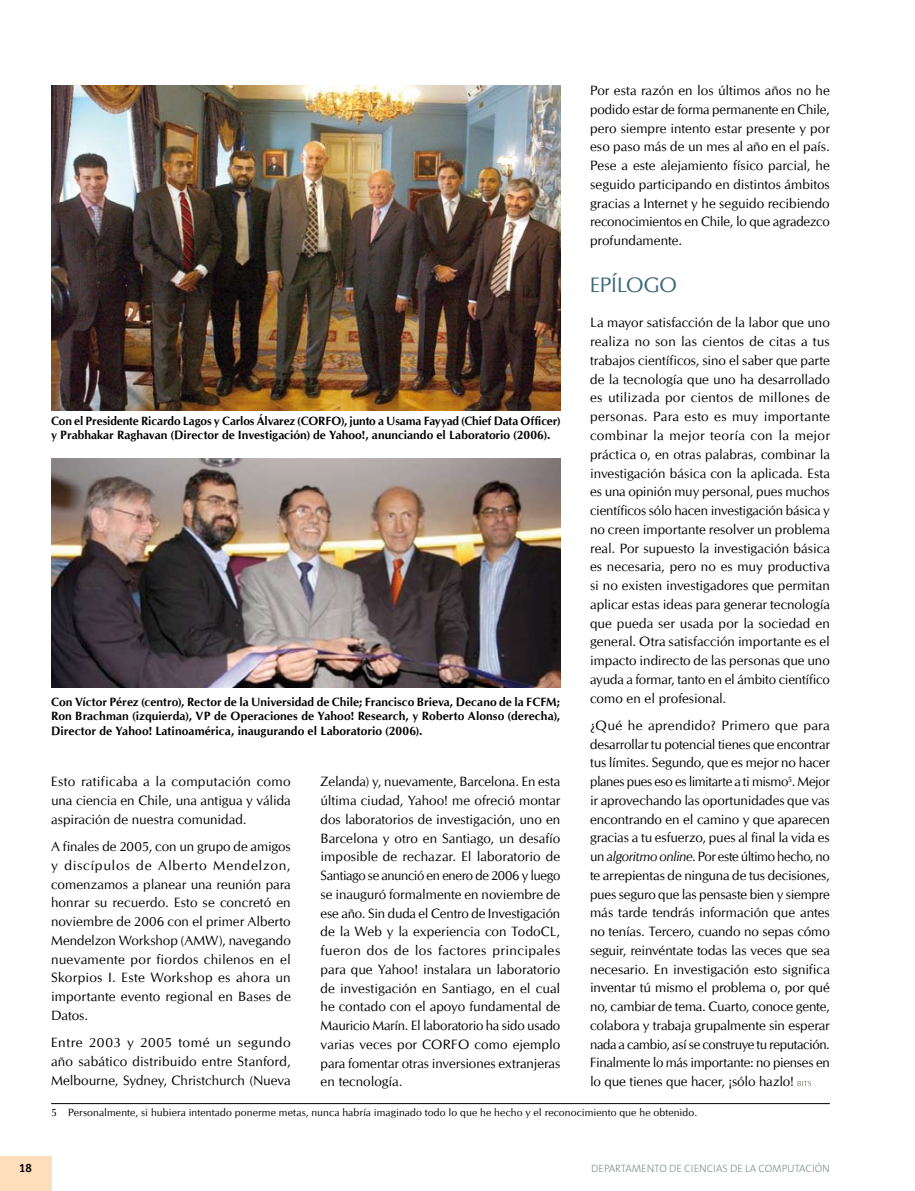
<style>
.page{position:relative;width:915px;height:1191px;background:#fff}
.page>*{position:absolute;margin:0;border:0;box-sizing:border-box;transform-origin:0 0}
.t1{font:21px "CG Omega";color:#3e6a7d}
.t2{font:13.5px/18.8px "CG Omega";color:#000;text-align:justify}
.t3{font:700 12px/14.4px "CG Omega";color:#000}
.t4{font:700 12px "Officina San ITC";color:#000}
.t5{font:300 10.65px "The Sans";color:#7c9087}
.t6{font:10.5px "CG Omega";letter-spacing:.015em;color:#000}
.s1{font-style:italic}
</style>
<div class="page">
<svg style="left:797px;top:1080px;width:13px;height:6px"></svg>
<img style="left:51px;top:85px;width:509px;height:325px">
<img style="left:51px;top:459px;width:509px;height:228px">
<hr style="left:51px;top:1103px;width:778px;height:1px;background:#000">
<div style="left:0;top:1157px;width:51px;height:34px;background:#ffdebb"></div>
<hr style="left:914px;top:0;width:1px;height:34px;background:#e7e8e8">
<p class="t2" style="left:590px;top:81px;width:241px">Por esta razón en los últimos años no he podido estar de forma permanente en Chile, pero siempre intento estar presente y por eso paso más de un mes al año en el país.<br>Pese a este alejamiento físico parcial, he seguido participando en distintos ámbitos gracias a Internet y he seguido recibiendo reconocimientos en Chile, lo que agradezco profundamente.</p>
<h1 class="t1" style="left:590px;top:273px;width:42px">Epílogo</h1>
<p class="t2" style="left:590px;top:314px;width:241px">La mayor satisfacción de la labor que uno realiza no son las cientos de citas a tus trabajos científicos, sino el saber que parte de la tecnología que uno ha desarrollado es utilizada por cientos de millones de personas. Para esto es muy importante combinar la mejor teoría con la mejor práctica o, en otras palabras, combinar la investigación básica con la aplicada. Esta es una opinión muy personal, pues muchos científicos sólo hacen investigación básica y no creen importante resolver un problema real. Por supuesto la investigación básica es necesaria, pero no es muy productiva si no existen investigadores que permitan aplicar estas ideas para generar tecnología que pueda ser usada por la sociedad en general. Otra satisfacción importante es el impacto indirecto de las personas que uno ayuda a formar, tanto en el ámbito científico como en el profesional.</p>
<p class="t2" style="left:590px;top:716px;width:241px">¿Qué he aprendido? Primero que para desarrollar tu potencial tienes que encontrar tus límites. Segundo, que es mejor no hacer planes pues eso es limitarte a ti mismo<sup>5</sup>. Mejor ir aprovechando las oportunidades que vas encontrando en el camino y que aparecen gracias a tu esfuerzo, pues al final la vida es un <span class="s1">algoritmo online</span>. Por este último hecho, no te arrepientas de ninguna de tus decisiones, pues seguro que las pensaste bien y siempre más tarde tendrás información que antes no tenías. Tercero, cuando no sepas cómo seguir, reinvéntate todas las veces que sea necesario. En investigación esto significa inventar tú mismo el problema o, por qué no, cambiar de tema. Cuarto, conoce gente, colabora y trabaja grupalmente sin esperar nada a cambio, así se construye tu reputación.<br>Finalmente lo más importante: no pienses en lo que tienes que hacer, ¡sólo hazlo!</p>
<p class="t6" style="left:51px;top:1106px;width:647px">5 Personalmente, si hubiera intentado ponerme metas, nunca habría imaginado todo lo que he hecho y el reconocimiento que he obtenido.</p>
<p class="t3" style="left:51px;top:413px;width:510px">Con el Presidente Ricardo Lagos y Carlos Álvarez (CORFO), junto a Usama Fayyad (Chief Data Officer) y Prabhakar Raghavan (Director de Investigación) de Yahoo!, anunciando el Laboratorio (2006).</p>
<p class="t3" style="left:51px;top:694px;width:510px;text-align:justify">Con Víctor Pérez (centro), Rector de la Universidad de Chile; Francisco Brieva, Decano de la FCFM; Ron Brachman (izquierda), VP de Operaciones de Yahoo! Research, y Roberto Alonso (derecha), Director de Yahoo! Latinoamérica, inaugurando el Laboratorio (2006).</p>
<p class="t2" style="left:51px;top:772px;width:241px">Esto ratificaba a la computación como una ciencia en Chile, una antigua y válida aspiración de nuestra comunidad.</p>
<p class="t2" style="left:51px;top:837px;width:241px">A finales de 2005, con un grupo de amigos y discípulos de Alberto Mendelzon, comenzamos a planear una reunión para honrar su recuerdo. Esto se concretó en noviembre de 2006 con el primer Alberto Mendelzon Workshop (AMW), navegando nuevamente por fiordos chilenos en el Skorpios I. Este Workshop es ahora un importante evento regional en Bases de Datos.</p>
<p class="t2" style="left:51px;top:1033px;width:241px">Entre 2003 y 2005 tomé un segundo año sabático distribuido entre Stanford, Melbourne, Sydney, Christchurch (Nueva</p>
<p class="t2" style="left:320px;top:772px;width:241px">Zelanda) y, nuevamente, Barcelona. En esta última ciudad, Yahoo! me ofreció montar dos laboratorios de investigación, uno en Barcelona y otro en Santiago, un desafío imposible de rechazar. El laboratorio de Santiago se anunció en enero de 2006 y luego se inauguró formalmente en noviembre de ese año. Sin duda el Centro de Investigación de la Web y la experiencia con TodoCL, fueron dos de los factores principales para que Yahoo! instalara un laboratorio de investigación en Santiago, en el cual he contado con el apoyo fundamental de Mauricio Marín. El laboratorio ha sido usado varias veces por CORFO como ejemplo para fomentar otras inversiones extranjeras en tecnología.</p>
<p class="t4" style="left:19px;top:1160px;width:14px">18</p>
<p class="t5" style="left:591px;top:1159px;width:240px">DEPARTAMENTO DE CIENCIAS DE LA COMPUTACIÓN</p>
</div>
